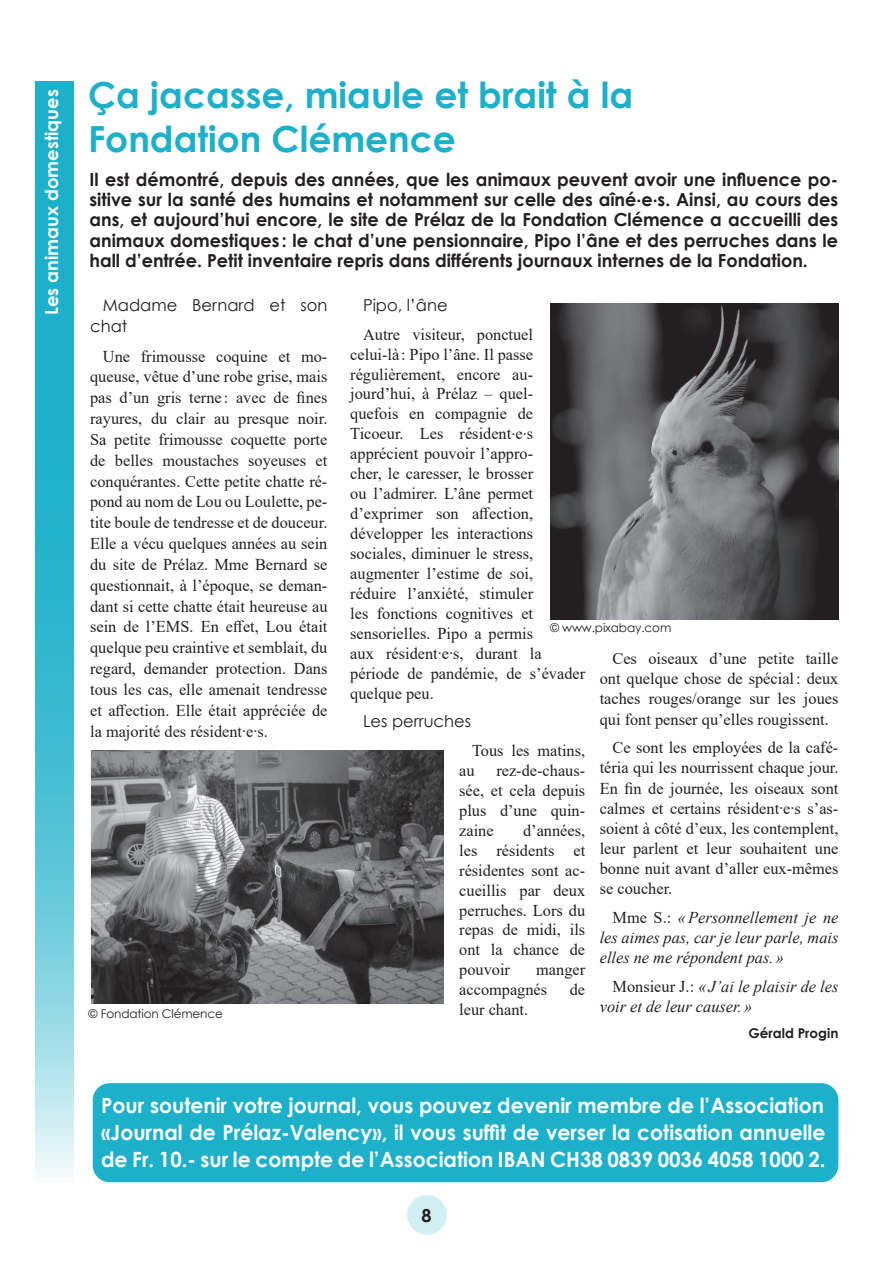
<style>
.page{position:relative;width:893px;height:1263px;background:#fff}
.page>*{position:absolute;margin:0;border:0;box-sizing:border-box;transform-origin:0 0}
.textes{font:700 36px "Century Gothic";color:#1cb0ca}
.textes-2{font:700 21px/27px "Century Gothic";color:#fff;text-align:justify}
.textes-3{font:700 18px/20.2px "Century Gothic";color:#231f20;text-align:justify}
.t1{font:700 18px "Century Gothic";color:#fff}
.textes-4{font:16.5px/20px "Times New Roman";color:#231f20;text-align:justify}
.textes-5{font:italic 16.5px/20.1px "Times New Roman";color:#231f20;text-align:justify}
.textes-6{font:16.5px/21.1px "Century Gothic";color:#231f20}
.textes-7{font:700 13.5px "Century Gothic";color:#231f20}
.t2{font:12px "Century Gothic";letter-spacing:-.01em;color:#231f20}
.s1{font-style:normal}
</style>
<div class="page">
<svg style="left:35px;top:81px;width:38px;height:1093px;background:#4abfd4"></svg>
<div style="left:407px;top:1195px;width:40px;height:40px;background:#d2eff4;border-radius:50%"></div>
<img style="left:90px;top:750px;width:353px;height:254px">
<img style="left:550px;top:303px;width:288px;height:317px">
<div style="left:93px;top:1083px;width:745px;height:99px;background:#1cb0ca;border-radius:17px"></div>
<p class="t1" style="left:38px;top:315px;width:227px;rotate:-90deg">Les animaux domestiques</p>
<p class="textes" style="left:88px;top:67px;width:547px">Ça jacasse, miaule et brait à la</p>
<p class="textes" style="left:88px;top:112px;width:369px">Fondation Clémence</p>
<p class="textes-3" style="left:90px;top:168px;width:750px">Il est démontré, depuis des années, que les animaux peuvent avoir une influence po&shy;sitive sur la santé des humains et notamment sur celle des aîné.e.s. Ainsi, au cours des ans, et aujourd’hui encore, le site de Prélaz de la Fondation Clémence a accueilli des animaux domestiques : le chat d’une pensionnaire, Pipo l’âne et des perruches dans le hall d’entrée. Petit inventaire repris dans différents journaux internes de la Fondation.</p>
<p class="textes-6" style="left:90px;top:294px;width:239px;text-indent:13px">Madame Bernard et son chat</p>
<p class="textes-4" style="left:90px;top:345px;width:239px;line-height:20.9px;text-indent:13px">Une frimousse coquine et mo&shy;queuse, vêtue d’une robe grise, mais pas d’un gris terne : avec de fines rayures, du clair au presque noir.<br>Sa petite frimousse coquette porte de belles moustaches soyeuses et conquérantes. Cette petite chatte ré&shy;pond au nom de Lou ou Loulette, pe&shy;tite boule de tendresse et de douceur.<br>Elle a vécu quelques années au sein du site de Prélaz. Mme Bernard se questionnait, à l’époque, se deman&shy;dant si cette chatte était heureuse au sein de l’EMS. En effet, Lou était quelque peu craintive et semblait, du regard, demander protection. Dans tous les cas, elle amenait tendresse et affection. Elle était appréciée de la majorité des résident.e.s.</p>
<p class="t2" style="left:89px;top:1006px;width:136px">© Fondation Clémence</p>
<p class="textes-6" style="left:363px;top:294px;width:86px">Pipo, l’âne</p>
<p class="textes-4" style="left:350px;top:324px;width:236px;text-align:left;text-indent:13px">Autre visiteur, ponctuel celui-là : Pipo l’âne. Il passe régulièrement, encore au&shy;jourd’hui, à Prélaz – quel&shy;quefois en compagnie de<br>Ticoeur. Les résident.e.s apprécient pouvoir l’appro-<br>cher, le caresser, le brosser<br>ou l’admirer. L’âne permet d’exprimer son affection, développer les interactions sociales, diminuer le stress, augmenter l’estime de soi,<br>réduire l’anxiété, stimuler<br>les fonctions cognitives et sensorielles. Pipo a permis<br>aux résident.e.s, durant la période de pandémie, de s’évader quelque peu.</p>
<p class="textes-6" style="left:363px;top:711px;width:110px">Les perruches</p>
<p class="textes-4" style="left:459px;top:740px;width:127px;text-indent:13px">Tous les matins, au</p>
<p class="t2" style="left:550px;top:620px;width:123px">© www.pixabay.com</p>
<p class="textes-4" style="left:600px;top:648px;width:240px;text-indent:13px">Ces oiseaux d’une petite taille ont quelque chose de spécial: deux taches rouges/orange sur les joues qui font penser qu’elles rougissent.</p>
<p class="textes-4" style="left:600px;top:737px;width:240px;text-indent:13px">Ce sont les employées de la café&shy;téria qui les nourrissent chaque jour.<br>En fin de journée, les oiseaux sont calmes et certains résident.e.s s’as&shy;soient à côté d’eux, les contemplent, leur parlent et leur souhaitent une bonne nuit avant d’aller eux-mêmes se coucher.</p>
<p class="textes-5" style="left:600px;top:907px;width:240px;text-indent:13px"><span class="s1">Mme S.:</span> «Personnellement je ne les aimes pas, car je leur parle, mais elles ne me répondent pas.»</p>
<p class="textes-5" style="left:600px;top:976px;width:240px;text-indent:13px"><span class="s1">Monsieur J.:</span> «J’ai le plaisir de les voir et de leur causer.»</p>
<p class="textes-7" style="left:749px;top:1022px;width:91px">Gérald Progin</p>
<p class="textes-4" style="left:459px;top:760px;width:127px;text-indent:37px">rez-de-chaus&shy;sée, et cela depuis plus d’une quin&shy;zaine</p>
<p class="textes-4" style="left:459px;top:820px;width:127px;text-indent:64px">d’années, les résidents et résidentes sont ac&shy;cueillis par deux perruches. Lors du repas de midi, ils ont la chance de pouvoir</p>
<p class="textes-4" style="left:459px;top:959px;width:127px;text-indent:77px">manger accompagnés</p>
<p class="textes-4" style="left:570px;top:979px;width:17px">de</p>
<p class="textes-4" style="left:459px;top:999px;width:70px">leur chant.</p>
<p class="textes-2" style="left:101px;top:1091px;width:726px">Pour soutenir votre journal, vous pouvez devenir membre de l’Association «Journal de Prélaz-Valency», il vous suffit de verser la cotisation annuelle de Fr. 10.- sur le compte de l’Association IBAN CH38 0839 0036 4058 1000 2.</p>
<p class="textes-3" style="left:422px;top:1204px;width:12px">8</p>
</div>
